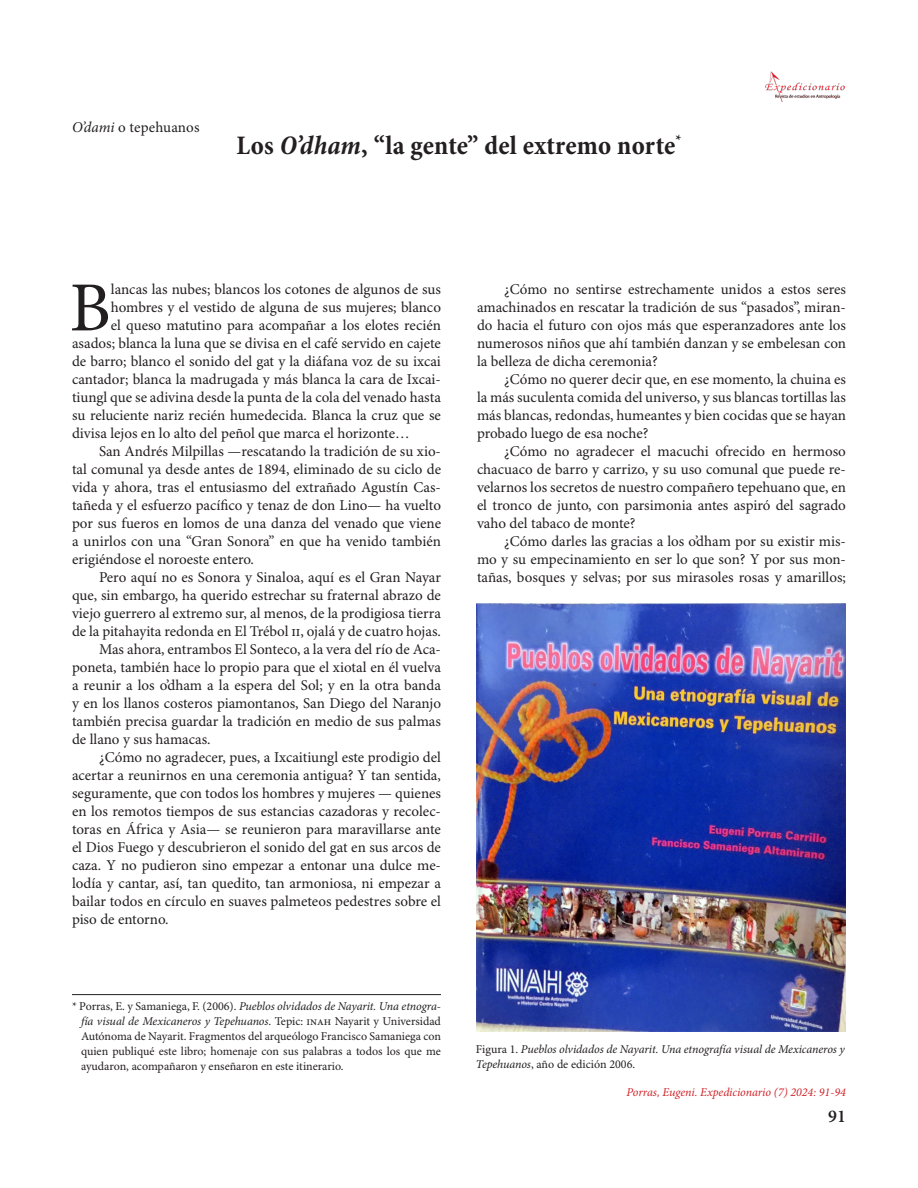
<style>
.page{position:relative;width:918px;height:1188px;background:#fff}
.page>*{position:absolute;margin:0;border:0;box-sizing:border-box;transform-origin:0 0}
.ss{font:70.35px "Minion Pro";color:#231f20}
.Titulo{font:700 condensed 27px "Minion Pro";letter-spacing:.005em;color:#231f20}
.t1{font:600 18px "Minion Pro";color:#231f20}
.Texto_con_sangría{font:15px/18px "Minion Pro";color:#231f20;text-align:justify}
.ss-2{font:15px "Minion Pro";color:#231f20}
.Pie_de_página{font:12px/15px "Minion Pro";letter-spacing:-.005em;color:#231f20;text-align:justify}
.Pie_de_foto{font:italic 12px/15px "Minion Pro";letter-spacing:-.005em;color:#231f20}
.Pie_de_foto-2{font:italic 12px "Minion Pro";letter-spacing:-.005em;color:#d1232a}
.s1{font-style:italic}
.s2{font-style:normal}
</style>
<div class="page">
<img style="left:765px;top:71px;width:80px;height:30px">
<hr style="left:72px;top:994px;width:369px;height:1px;background:#231f20">
<img style="left:477px;top:604px;width:369px;height:427px">
<p class="ss-2" style="left:72px;top:119px;width:129px"><span class="s1">O’dami</span> o tepehuanos</p>
<p class="Titulo" style="left:236px;top:127px;width:447px">Los <span class="s1">O’dham</span>, “la gente” del extremo norte<sup>*</sup></p>
<p class="ss" style="left:69px;top:266px;width:43px">B</p>
<p class="ss-2" style="left:111px;top:281px;width:332px">lancas las nubes; blancos los cotones de algunos de sus</p>
<p class="ss-2" style="left:111px;top:299px;width:332px">hombres y el vestido de alguna de sus mujeres; blanco</p>
<p class="ss-2" style="left:111px;top:317px;width:332px">el queso matutino para acompañar a los elotes recién</p>
<p class="ss-2" style="left:72px;top:335px;width:371px">asados; blanca la luna que se divisa en el café servido en cajete</p>
<p class="ss-2" style="left:72px;top:353px;width:370px">de barro; blanco el sonido del gat y la diáfana voz de su ixcai</p>
<p class="ss-2" style="left:72px;top:371px;width:371px">cantador; blanca la madrugada y más blanca la cara de Ixcai-</p>
<p class="ss-2" style="left:72px;top:389px;width:370px">tiungl que se adivina desde la punta de la cola del venado hasta</p>
<p class="ss-2" style="left:72px;top:407px;width:371px">su reluciente nariz recién humedecida. Blanca la cruz que se</p>
<p class="ss-2" style="left:72px;top:425px;width:339px">divisa lejos en lo alto del peñol que marca el horizonte…</p>
<p class="Texto_con_sangría" style="left:72px;top:443px;width:371px;text-indent:27px">San Andrés Milpillas —rescatando la tradición de su xio&shy;tal comunal ya desde antes de 1894, eliminado de su ciclo de vida y ahora, tras el entusiasmo del extrañado Agustín Cas&shy;tañeda y el esfuerzo pacífico y tenaz de don Lino— ha vuelto por sus fueros en lomos de una danza del venado que viene a unirlos con una “Gran Sonora” en que ha venido también erigiéndose el noroeste entero.</p>
<p class="Texto_con_sangría" style="left:72px;top:569px;width:371px;text-indent:27px">Pero aquí no es Sonora y Sinaloa, aquí es el Gran Nayar que, sin embargo, ha querido estrechar su fraternal abrazo de viejo guerrero al extremo sur, al menos, de la prodigiosa tierra de la pitahayita redonda en El Trébol II, ojalá y de cuatro hojas.</p>
<p class="Texto_con_sangría" style="left:72px;top:641px;width:371px;text-indent:27px">Mas ahora, entrambos El Sonteco, a la vera del río de Aca&shy;poneta, también hace lo propio para que el xiotal en él vuelva a reunir a los o’dham a la espera del Sol; y en la otra banda y en los llanos costeros piamontanos, San Diego del Naranjo también precisa guardar la tradición en medio de sus palmas de llano y sus hamacas.</p>
<p class="Texto_con_sangría" style="left:72px;top:749px;width:371px;text-indent:27px">¿Cómo no agradecer, pues, a Ixcaitiungl este prodigio del acertar a reunirnos en una ceremonia antigua? Y tan sentida, seguramente, que con todos los hombres y mujeres — quienes en los remotos tiempos de sus estancias cazadoras y recolec&shy;toras en África y Asia— se reunieron para maravillarse ante el Dios Fuego y descubrieron el sonido del gat en sus arcos de caza. Y no pudieron sino empezar a entonar una dulce me&shy;lodía y cantar, así, tan quedito, tan armoniosa, ni empezar a bailar todos en círculo en suaves palmeteos pedestres sobre el piso de entorno.</p>
<p class="Pie_de_página" style="left:81px;top:999px;width:362px;text-indent:-9px">* Porras, E. y Samaniega, F. (2006). <span class="s1">Pueblos olvidados de Nayarit. Una etnogra&shy;fía visual de Mexicaneros y Tepehuanos</span>. Tepic: INAH Nayarit y Universidad Autónoma de Nayarit. Fragmentos del arqueólogo Francisco Samaniega con quien publiqué este libro; homenaje con sus palabras a todos los que me ayudaron, acompañaron y enseñaron en este itinerario.</p>
<p class="Texto_con_sangría" style="left:477px;top:281px;width:371px;text-indent:27px">¿Cómo no sentirse estrechamente unidos a estos seres amachinados en rescatar la tradición de sus “pasados”, miran&shy;do hacia el futuro con ojos más que esperanzadores ante los numerosos niños que ahí también danzan y se embelesan con la belleza de dicha ceremonia?</p>
<p class="Texto_con_sangría" style="left:477px;top:371px;width:371px;text-indent:27px">¿Cómo no querer decir que, en ese momento, la chuina es la más suculenta comida del universo, y sus blancas tortillas las más blancas, redondas, humeantes y bien cocidas que se hayan probado luego de esa noche?</p>
<p class="Texto_con_sangría" style="left:477px;top:443px;width:371px;text-indent:27px">¿Cómo no agradecer el macuchi ofrecido en hermoso chacuaco de barro y carrizo, y su uso comunal que puede re&shy;velarnos los secretos de nuestro compañero tepehuano que, en el tronco de junto, con parsimonia antes aspiró del sagrado vaho del tabaco de monte?</p>
<p class="Texto_con_sangría" style="left:477px;top:533px;width:371px;text-indent:27px">¿Cómo darles las gracias a los o’dham por su existir mis&shy;mo y su empecinamiento en ser lo que son? Y por sus mon&shy;tañas, bosques y selvas; por sus mirasoles rosas y amarillos;</p>
<p class="Pie_de_foto" style="left:476px;top:1042px;width:370px"><span class="s2">Figura 1.</span> Pueblos olvidados de Nayarit. Una etnografía visual de Mexicaneros y<br>Tepehuanos<span class="s2">, año de edición 2006.</span></p>
<p class="Pie_de_foto-2" style="left:627px;top:1084px;width:221px">Porras, Eugeni. Expedicionario (7) 2024: 91-94</p>
<p class="t1" style="left:828px;top:1104px;width:19px">91</p>
</div>
